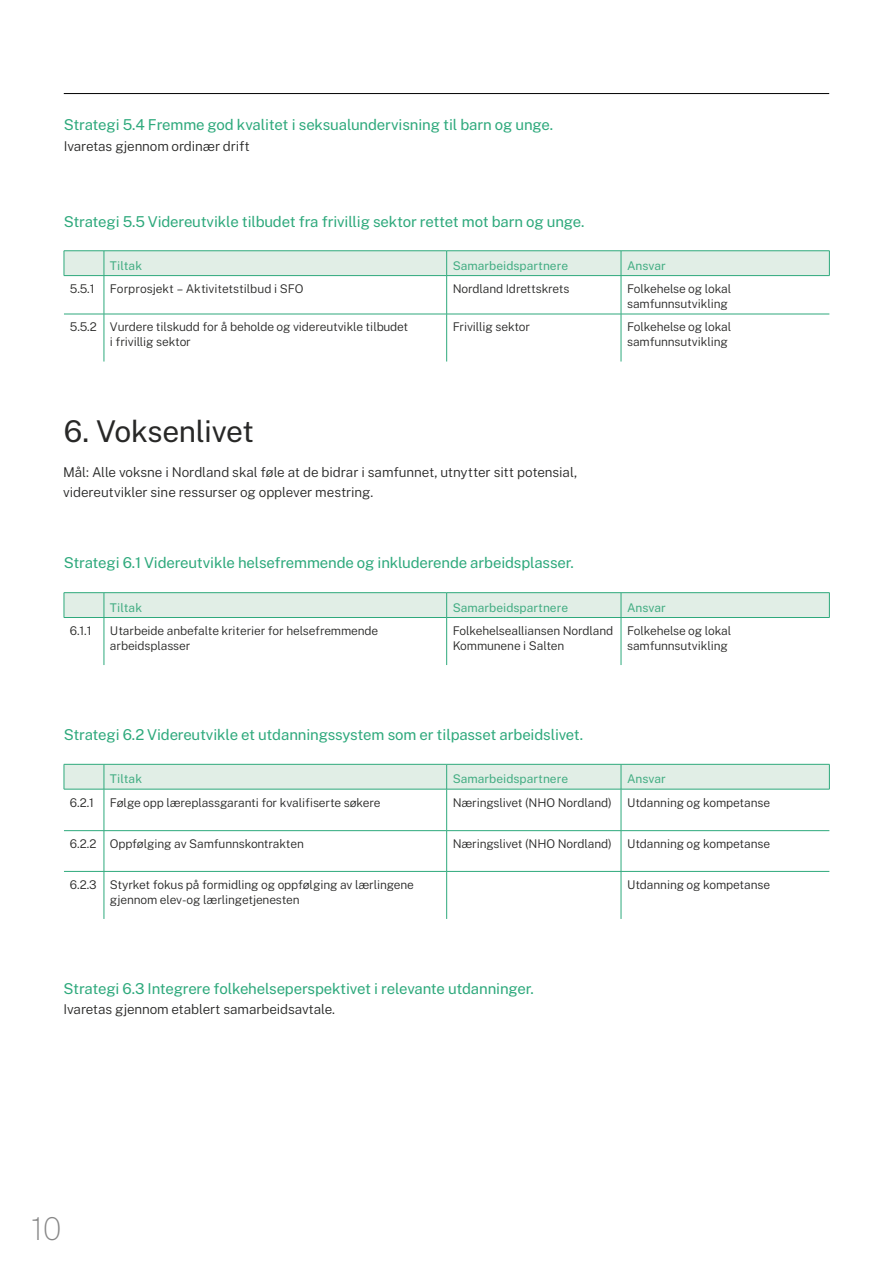
<style>
.page{position:relative;width:893px;height:1263px;background:#fff}
.page>*{position:absolute;margin:0;border:0;box-sizing:border-box;transform-origin:0 0}
.Sidetall_V{font:100 31.5px "Public Sans";color:#878787}
.t1{font:100 30px "Public Sans";letter-spacing:-.02em;color:#282827}
.brødtekst3{font:100 15px "Public Sans";letter-spacing:-.01em;color:#2ea97c}
.brødtekst3-2{font:100 13.5px/20.2px "Public Sans";letter-spacing:-.01em;color:#282827}
.brødtekst3-3{font:100 12px/15px "Public Sans";letter-spacing:-.01em;color:#282827}
.brødtekst3-4{font:100 12px "Public Sans";color:#43ad83}
</style>
<div class="page">
<hr style="left:64px;top:93px;width:765px;height:1px;background:#000">
<hr style="left:64px;top:592px;width:40px;height:1px;background:#2ea97c">
<hr style="left:104px;top:592px;width:343px;height:1px;background:#2ea97c">
<hr style="left:447px;top:592px;width:174px;height:1px;background:#2ea97c">
<hr style="left:621px;top:592px;width:209px;height:1px;background:#2ea97c">
<div style="left:64px;top:593px;width:766px;height:24px;background:#e1eee6"></div>
<hr style="left:64px;top:617px;width:40px;height:1px;background:#2ea97c">
<hr style="left:104px;top:618px;width:1px;height:47px;background:#2ea97c">
<hr style="left:104px;top:617px;width:343px;height:1px;background:#2ea97c">
<hr style="left:446px;top:618px;width:1px;height:47px;background:#2ea97c">
<hr style="left:447px;top:617px;width:174px;height:1px;background:#2ea97c">
<hr style="left:621px;top:618px;width:1px;height:47px;background:#2ea97c">
<hr style="left:621px;top:617px;width:209px;height:1px;background:#2ea97c">
<svg style="left:64px;top:764px;width:766px;height:25px;background:#d7eae0"></svg>
<hr style="left:64px;top:789px;width:40px;height:1px;background:#2ea97c">
<hr style="left:104px;top:789px;width:1px;height:41px;background:#2ea97c">
<hr style="left:104px;top:789px;width:343px;height:1px;background:#2ea97c">
<hr style="left:446px;top:789px;width:1px;height:41px;background:#2ea97c">
<hr style="left:447px;top:789px;width:174px;height:1px;background:#2ea97c">
<hr style="left:621px;top:789px;width:1px;height:41px;background:#2ea97c">
<hr style="left:621px;top:789px;width:209px;height:1px;background:#2ea97c">
<hr style="left:64px;top:830px;width:40px;height:1px;background:#2ea97c">
<hr style="left:104px;top:831px;width:1px;height:40px;background:#2ea97c">
<hr style="left:104px;top:830px;width:343px;height:1px;background:#2ea97c">
<hr style="left:447px;top:830px;width:174px;height:1px;background:#2ea97c">
<hr style="left:446px;top:831px;width:1px;height:40px;background:#2ea97c">
<hr style="left:621px;top:831px;width:1px;height:40px;background:#2ea97c">
<hr style="left:621px;top:830px;width:208px;height:1px;background:#2ea97c">
<hr style="left:64px;top:871px;width:40px;height:1px;background:#2ea97c">
<hr style="left:104px;top:871px;width:1px;height:48px;background:#2ea97c">
<hr style="left:104px;top:871px;width:343px;height:1px;background:#2ea97c">
<hr style="left:447px;top:871px;width:174px;height:1px;background:#2ea97c">
<hr style="left:446px;top:871px;width:1px;height:48px;background:#2ea97c">
<hr style="left:621px;top:871px;width:1px;height:48px;background:#2ea97c">
<hr style="left:621px;top:871px;width:208px;height:1px;background:#2ea97c">
<hr style="left:64px;top:250px;width:40px;height:1px;background:#2ea97c">
<hr style="left:104px;top:250px;width:343px;height:1px;background:#2ea97c">
<hr style="left:447px;top:250px;width:174px;height:1px;background:#2ea97c">
<hr style="left:621px;top:250px;width:209px;height:1px;background:#2ea97c">
<div style="left:64px;top:251px;width:766px;height:24px;background:#e1eee6"></div>
<hr style="left:64px;top:275px;width:40px;height:1px;background:#2ea97c">
<hr style="left:104px;top:276px;width:1px;height:38px;background:#2ea97c">
<hr style="left:104px;top:275px;width:343px;height:1px;background:#2ea97c">
<hr style="left:446px;top:276px;width:1px;height:38px;background:#2ea97c">
<hr style="left:447px;top:275px;width:174px;height:1px;background:#2ea97c">
<hr style="left:621px;top:276px;width:1px;height:38px;background:#2ea97c">
<hr style="left:621px;top:275px;width:209px;height:1px;background:#2ea97c">
<hr style="left:64px;top:314px;width:40px;height:1px;background:#2ea97c">
<hr style="left:104px;top:314px;width:1px;height:47px;background:#2ea97c">
<hr style="left:104px;top:314px;width:343px;height:1px;background:#2ea97c">
<hr style="left:447px;top:314px;width:174px;height:1px;background:#2ea97c">
<hr style="left:446px;top:314px;width:1px;height:47px;background:#2ea97c">
<hr style="left:621px;top:314px;width:1px;height:47px;background:#2ea97c">
<hr style="left:621px;top:314px;width:208px;height:1px;background:#2ea97c">
<p class="brødtekst3" style="left:64px;top:114px;width:491px">Strategi 5.4 Fremme god kvalitet i seksualundervisning til barn og unge.</p>
<p class="brødtekst3-2" style="left:64px;top:135px;width:188px">Ivaretas gjennom ordinær drift</p>
<p class="brødtekst3" style="left:64px;top:210px;width:522px">Strategi 5.5 Videreutvikle tilbudet fra frivillig sektor rettet mot barn og unge.</p>
<p class="brødtekst3-4" style="left:110px;top:257px;width:34px">Tiltak</p>
<p class="brødtekst3-4" style="left:453px;top:257px;width:117px">Samarbeidspartnere</p>
<p class="brødtekst3-4" style="left:627px;top:257px;width:40px">Ansvar</p>
<p class="brødtekst3-3" style="left:70px;top:280px;width:26px">5.5.1</p>
<p class="brødtekst3-3" style="left:110px;top:280px;width:195px">Forprosjekt – Aktivitetstilbud i SFO</p>
<p class="brødtekst3-3" style="left:453px;top:280px;width:118px">Nordland Idrettskrets</p>
<p class="brødtekst3-3" style="left:627px;top:280px;width:106px">Folkehelse og lokal samfunnsutvikling</p>
<p class="brødtekst3-3" style="left:70px;top:319px;width:29px">5.5.2</p>
<p class="brødtekst3-3" style="left:110px;top:319px;width:300px">Vurdere tilskudd for å beholde og videreutvikle tilbudet i frivillig sektor</p>
<p class="brødtekst3-3" style="left:453px;top:319px;width:79px">Frivillig sektor</p>
<p class="brødtekst3-3" style="left:627px;top:319px;width:106px">Folkehelse og lokal samfunnsutvikling</p>
<p class="t1" style="left:64px;top:410px;width:192px">6. Voksenlivet</p>
<p class="brødtekst3-2" style="left:63px;top:461px;width:516px">Mål: Alle voksne i Nordland skal føle at de bidrar i samfunnet, utnytter sitt potensial, videreutvikler sine ressurser og opplever mestring.</p>
<p class="brødtekst3" style="left:64px;top:552px;width:511px">Strategi 6.1 Videreutvikle helsefremmende og inkluderende arbeidsplasser.</p>
<p class="brødtekst3-4" style="left:110px;top:598px;width:34px">Tiltak</p>
<p class="brødtekst3-4" style="left:453px;top:598px;width:117px">Samarbeidspartnere</p>
<p class="brødtekst3-4" style="left:627px;top:598px;width:40px">Ansvar</p>
<p class="brødtekst3-3" style="left:70px;top:622px;width:23px">6.1.1</p>
<p class="brødtekst3-3" style="left:110px;top:622px;width:270px">Utarbeide anbefalte kriterier for helsefremmende arbeidsplasser</p>
<p class="brødtekst3-3" style="left:453px;top:622px;width:162px">Folkehelsealliansen Nordland<br>Kommunene i Salten</p>
<p class="brødtekst3-3" style="left:627px;top:622px;width:106px">Folkehelse og lokal samfunnsutvikling</p>
<p class="brødtekst3" style="left:64px;top:724px;width:521px">Strategi 6.2 Videreutvikle et utdanningssystem som er tilpasset arbeidslivet.</p>
<p class="brødtekst3-4" style="left:110px;top:770px;width:34px">Tiltak</p>
<p class="brødtekst3-4" style="left:453px;top:770px;width:117px">Samarbeidspartnere</p>
<p class="brødtekst3-4" style="left:627px;top:770px;width:40px">Ansvar</p>
<p class="brødtekst3-3" style="left:70px;top:794px;width:26px">6.2.1</p>
<p class="brødtekst3-3" style="left:110px;top:794px;width:272px">Følge opp læreplassgaranti for kvalifiserte søkere</p>
<p class="brødtekst3-3" style="left:453px;top:794px;width:161px">Næringslivet (NHO Nordland)</p>
<p class="brødtekst3-3" style="left:627px;top:794px;width:145px">Utdanning og kompetanse</p>
<p class="brødtekst3-3" style="left:70px;top:835px;width:28px">6.2.2</p>
<p class="brødtekst3-3" style="left:110px;top:835px;width:195px">Oppfølging av Samfunnskontrakten</p>
<p class="brødtekst3-3" style="left:453px;top:835px;width:161px">Næringslivet (NHO Nordland)</p>
<p class="brødtekst3-3" style="left:627px;top:835px;width:145px">Utdanning og kompetanse</p>
<p class="brødtekst3-3" style="left:70px;top:876px;width:28px">6.2.3</p>
<p class="brødtekst3-3" style="left:110px;top:876px;width:306px">Styrket fokus på formidling og oppfølging av lærlingene gjennom elev-og lærlingetjenesten</p>
<p class="brødtekst3-3" style="left:627px;top:876px;width:145px">Utdanning og kompetanse</p>
<p class="brødtekst3" style="left:64px;top:977px;width:472px">Strategi 6.3 Integrere folkehelseperspektivet i relevante utdanninger.</p>
<p class="brødtekst3-2" style="left:64px;top:998px;width:273px">Ivaretas gjennom etablert samarbeidsavtale.</p>
<p class="Sidetall_V" style="left:31px;top:1206px;width:32px">10</p>
</div>
